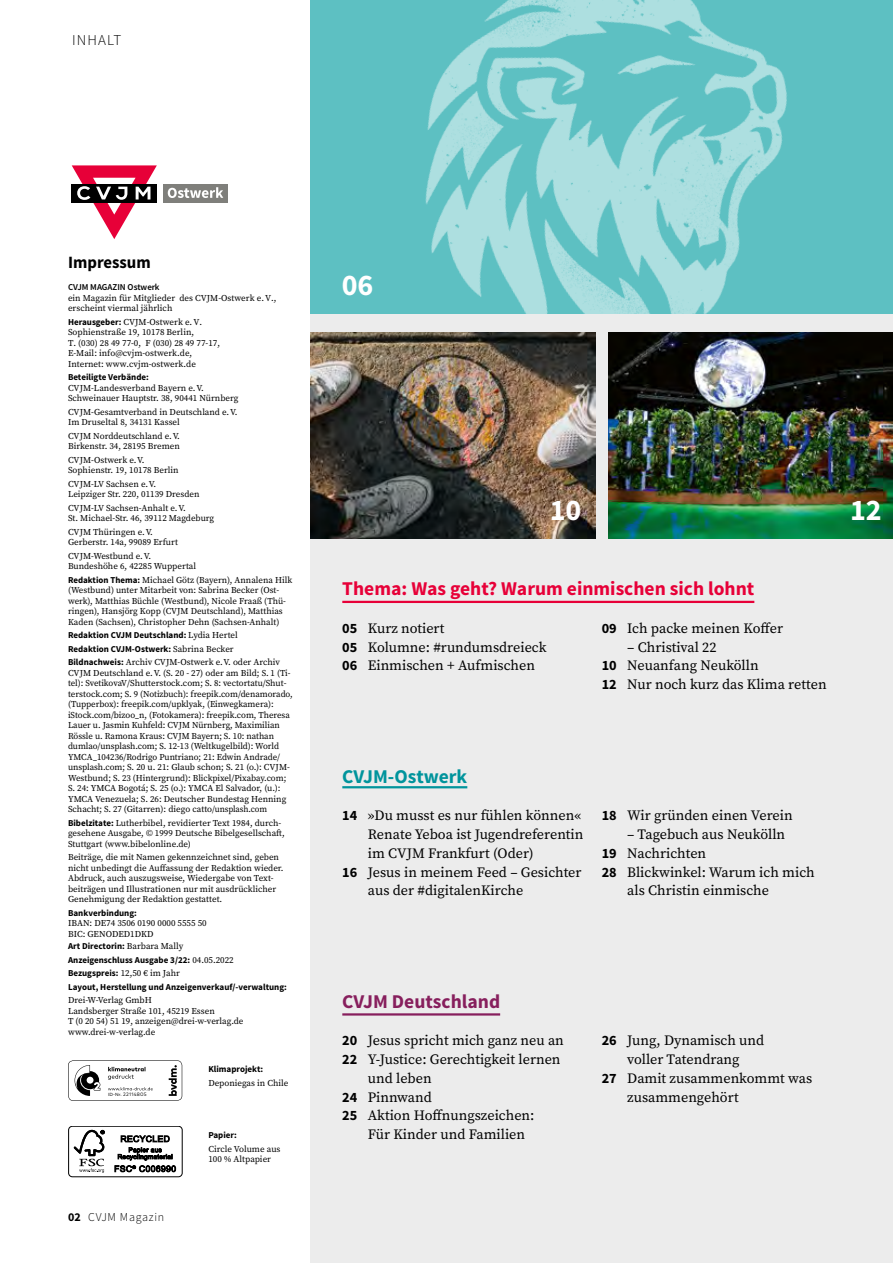
<style>
.page{position:relative;width:893px;height:1263px;background:#fff}
.page>*{position:absolute;margin:0;border:0;box-sizing:border-box;transform-origin:0 0}
.Copytext{font:700 30px "Source Sans Pro";color:#fff}
.Thema_Zitat{font:700 19.5px "Source Sans Pro";color:#e70038}
.Thema_Zitat-2{font:700 19.5px "Source Sans Pro";color:#871f5d}
.Thema_Zitat-3{font:700 19.5px "Source Sans Pro";color:#00949c}
.Infobox_Head{font:700 17.25px "Source Sans Pro";color:#000}
.Kolumnentitel_Bezeic{font:300 15px "Source Sans Pro";letter-spacing:.07em;color:#000}
.Copytext-2{font:14.25px/18.8px "Source Serif Pro";color:#000}
.t1{font:300 12px "Source Sans Pro";letter-spacing:.06em;color:#000}
.Copytext-3{font:9px/10.5px "Source Serif Pro";color:#000}
.Copytext-4{font:700 9px "Source Sans Pro";color:#000}
.Impressum-Trebuchet{font:9px/10.5px "Source Serif Pro";color:#000}
.t2{font:4.95px "Mark Pro";letter-spacing:.05em;color:#000}
.s1{font-family:"Source Sans Variable"}
.s2{font-family:"Source Sans Pro";font-weight:700}
.s3{font-family:"Source Serif Pro";font-weight:400}
.s4{font-family:"Mark OT";font-size:4.5px}
.s5{font-weight:700}
</style>
<div class="page">
<div style="left:310px;top:0;width:583px;height:1263px;background:#ececec"></div>
<hr style="left:342px;top:601px;width:412px;height:2px;background:#e70038">
<svg style="left:72px;top:165px;width:85px;height:74px"></svg>
<div style="left:163px;top:184px;width:65px;height:18px;background:#7f7f7b"></div>
<svg style="left:168px;top:187px;width:55px;height:11px"></svg>
<div style="left:68px;top:1126px;width:115px;height:51px;border:1px solid #000;border-radius:4px"></div>
<svg style="left:74px;top:1130px;width:31px;height:43px"></svg>
<svg style="left:115px;top:1135px;width:61px;height:37px"></svg>
<svg style="left:68px;top:1060px;width:114px;height:41px"></svg>
<hr style="left:342px;top:786px;width:125px;height:2px;background:#00949c">
<hr style="left:342px;top:1013px;width:158px;height:2px;background:#871f5d">
<img style="left:608px;top:333px;width:285px;height:206px">
<img style="left:310px;top:333px;width:285px;height:206px">
<img style="left:310px;top:0;width:583px;height:314px">
<p class="Kolumnentitel_Bezeic" style="left:72px;top:31px;width:50px">INHALT</p>
<p class="Infobox_Head" style="left:68px;top:251px;width:84px">Impressum</p>
<p class="Copytext-3" style="left:68px;top:282px;width:210px"><span class="s1">CVJM MAGAZIN Ostwerk<br></span>ein Magazin für Mitglieder des CVJM-Ostwerk e.V., erscheint viermal jährlich</p>
<p class="Copytext-3" style="left:68px;top:317px;width:136px"><span class="s2">Herausgeber:</span> CVJM-Ostwerk e.V.<br>Sophienstraße 19, 10178 Berlin,</p>
<p class="Impressum-Trebuchet" style="left:68px;top:338px;width:154px">T. (030) 28 49 77-0, F (030) 28 49 77-17,</p>
<p class="Impressum-Trebuchet" style="left:68px;top:348px;width:129px">E-Mail: info@cvjm-ostwerk.de,<br>Internet: www.cvjm-ostwerk.de</p>
<p class="Copytext-4" style="left:68px;top:372px;width:82px">Beteiligte Verbände:</p>
<p class="Copytext-3" style="left:68px;top:383px;width:172px">CVJM-Landesverband Bayern e.V.<br>Schweinauer Hauptstr. 38, 90441 Nürnberg</p>
<p class="Copytext-3" style="left:68px;top:407px;width:171px">CVJM-Gesamtverband in Deutschland e.V.<br>Im Druseltal 8, 34131 Kassel</p>
<p class="Copytext-3" style="left:68px;top:431px;width:113px">CVJM Norddeutschland e.V.<br>Birkenstr. 34, 28195 Bremen</p>
<p class="Copytext-3" style="left:68px;top:455px;width:112px">CVJM-Ostwerk e.V.<br>Sophienstr. 19, 10178 Berlin</p>
<p class="Copytext-3" style="left:68px;top:478px;width:133px">CVJM-LV Sachsen e.V.<br>Leipziger Str. 220, 01139 Dresden</p>
<p class="Copytext-3" style="left:68px;top:502px;width:148px">CVJM-LV Sachsen-Anhalt e.V.<br>St. Michael-Str. 46, 39112 Magdeburg</p>
<p class="Copytext-3" style="left:68px;top:526px;width:112px">CVJM Thüringen e.V.<br>Gerberstr. 14a, 99089 Erfurt</p>
<p class="Copytext-3" style="left:68px;top:550px;width:130px">CVJM-Westbund e.V.<br>Bundeshöhe 6, 42285 Wuppertal</p>
<p class="Copytext-3" style="left:68px;top:574px;width:226px"><span class="s2">Redaktion Thema:</span> Michael Götz (Bayern), Annalena Hilk (Westbund) unter Mitarbeit von: Sabrina Becker (Ost&shy;werk), Matthias Büchle (Westbund), Nicole Fraaß (Thü&shy;ringen), Hansjörg Kopp (CVJM Deutschland), Matthias Kaden (Sachsen), Christopher Dehn (Sachsen-Anhalt)</p>
<p class="Copytext-4" style="left:68px;top:629px;width:171px">Redaktion CVJM Deutschland: <span class="s3">Lydia Hertel</span></p>
<p class="Copytext-4" style="left:68px;top:643px;width:167px">Redaktion CVJM-Ostwerk: <span class="s3">Sabrina Becker</span></p>
<p class="Copytext-3" style="left:68px;top:657px;width:226px"><span class="s2">Bildnachweis:</span> Archiv CVJM-Ostwerk e.V. oder Archiv CVJM Deutschland e.V. (S. 20 - 27) oder am Bild; S. 1 (Ti&shy;tel): SvetikovaV/Shutterstock.com; S. 8: vectortatu/Shut&shy;terstock.com; S. 9 (Notizbuch): freepik.com/denamorado, (Tupperbox): freepik.com/upklyak, (Einwegkamera): iStock.com/bizoo_n, (Fotokamera): freepik.com, Theresa Lauer u. Jasmin Kuhfeld: CVJM Nürnberg, Maximilian Rössle u. Ramona Kraus: CVJM Bayern; S. 10: nathan dumlao/unsplash.com; S. 12-13 (Weltkugelbild): World YMCA_104236/Rodrigo Puntriano; 21: Edwin Andrade/ unsplash.com; S. 20 u. 21: Glaub schon; S. 21 (o.): CVJM-Westbund; S. 23 (Hintergrund): Blickpixel/Pixabay.com; S. 24: YMCA Bogotá; S. 25 (o.): YMCA El Salvador, (u.):<br>YMCA Venezuela; S. 26: Deutscher Bundestag Henning Schacht; S. 27 (Gitarren): diego catto/unsplash.com</p>
<p class="Copytext-3" style="left:68px;top:817px;width:218px"><span class="s2">Bibelzitate:</span> Lutherbibel, revidierter Text 1984, durch&shy;gesehene Ausgabe, © 1999 Deutsche Bibelgesellschaft,<br>Stuttgart (www.bibelonline.de)</p>
<p class="Copytext-3" style="left:68px;top:852px;width:217px">Beiträge, die mit Namen gekennzeichnet sind, geben nicht unbedingt die Auffassung der Redaktion wieder.<br>Abdruck, auch auszugsweise, Wiedergabe von Text&shy;beiträgen und Illustrationen nur mit ausdrücklicher Genehmigung der Redaktion gestattet.</p>
<p class="Copytext-3" style="left:68px;top:907px;width:140px"><span class="s2">Bankverbindung:<br></span>IBAN: DE74 3506 0190 0000 5555 50<br>BIC: GENODED1DKD</p>
<p class="Copytext-4" style="left:68px;top:940px;width:117px">Art Directorin: <span class="s3">Barbara Mally</span></p>
<p class="Copytext-4" style="left:68px;top:954px;width:167px">Anzeigenschluss Ausgabe 3/22: <span class="s3">04.05.2022</span></p>
<p class="Copytext-4" style="left:68px;top:967px;width:113px">Bezugspreis: <span class="s3">12,50 € im Jahr</span></p>
<p class="Copytext-4" style="left:68px;top:981px;width:220px">Layout, Herstellung und Anzeigenverkauf/-verwaltung:</p>
<p class="Copytext-3" style="left:68px;top:995px;width:177px">Drei-W-Verlag GmbH<br>Landsberger Straße 101, 45219 Essen<br>T (0 20 54) 51 19, anzeigen@drei-w-verlag.de www.drei-w-verlag.de</p>
<p class="t2" style="left:108px;top:1090px;width:40px"><span class="s4">ID-Nr.</span> 22114805</p>
<p class="t1" style="left:68px;top:1210px;width:98px"><span class="s5">02</span> CVJM Magazin</p>
<p class="Copytext-4" style="left:208px;top:1063px;width:56px">Klimaprojekt:</p>
<p class="Copytext-3" style="left:208px;top:1077px;width:82px">Deponiegas in Chile</p>
<p class="Copytext-4" style="left:208px;top:1129px;width:30px">Papier:</p>
<p class="Copytext-3" style="left:208px;top:1143px;width:74px">Circle Volume aus<br>100 % Altpapier</p>
<p class="Copytext" style="left:342px;top:266px;width:33px">06</p>
<p class="Copytext" style="left:550px;top:491px;width:33px">10</p>
<p class="Copytext" style="left:850px;top:491px;width:33px">12</p>
<p class="Thema_Zitat" style="left:342px;top:576px;width:414px">Thema: Was geht? Warum einmischen sich lohnt</p>
<p class="Copytext-2" style="left:342px;top:619px;width:104px"><span class="s2">05</span> Kurz notiert</p>
<p class="Copytext-2" style="left:342px;top:637px;width:206px"><span class="s2">05</span> Kolumne: #rundumsdreieck</p>
<p class="Copytext-2" style="left:342px;top:656px;width:194px"><span class="s2">06</span> Einmischen + Aufmischen</p>
<p class="Copytext-2" style="left:602px;top:619px;width:183px"><span class="s2">09</span> Ich packe meinen Koffer</p>
<p class="Copytext-2" style="left:627px;top:637px;width:91px">– Christival 22</p>
<p class="Copytext-2" style="left:602px;top:656px;width:158px"><span class="s2">10</span> Neuanfang Neukölln</p>
<p class="Copytext-2" style="left:602px;top:675px;width:226px"><span class="s2">12</span> Nur noch kurz das Klima retten</p>
<p class="Thema_Zitat-3" style="left:342px;top:764px;width:127px">CVJM-Ostwerk</p>
<p class="Copytext-2" style="left:368px;top:806px;width:217px;text-indent:-26px"><span class="s2">14</span> »Du musst es nur fühlen können«<br>Renate Yeboa ist Jugendreferentin im CVJM Frankfurt (Oder)</p>
<p class="Copytext-2" style="left:368px;top:862px;width:215px;text-indent:-26px"><span class="s2">16</span> Jesus in meinem Feed – Gesichter aus der #digitalenKirche</p>
<p class="Copytext-2" style="left:602px;top:806px;width:193px"><span class="s2">18</span> Wir gründen einen Verein</p>
<p class="Copytext-2" style="left:627px;top:825px;width:160px">– Tagebuch aus Neukölln</p>
<p class="Copytext-2" style="left:602px;top:844px;width:106px"><span class="s2">19</span> Nachrichten</p>
<p class="Copytext-2" style="left:627px;top:862px;width:189px;text-indent:-26px"><span class="s2">28</span> Blickwinkel: Warum ich mich als Christin einmische</p>
<p class="Thema_Zitat-2" style="left:342px;top:989px;width:159px">CVJM Deutschland</p>
<p class="Copytext-2" style="left:342px;top:1031px;width:223px"><span class="s2">20</span> Jesus spricht mich ganz neu an</p>
<p class="Copytext-2" style="left:368px;top:1050px;width:194px;text-indent:-26px"><span class="s2">22</span> Y-Justice: Gerechtigkeit lernen und leben</p>
<p class="Copytext-2" style="left:342px;top:1087px;width:91px"><span class="s2">24</span> Pinnwand</p>
<p class="Copytext-2" style="left:368px;top:1106px;width:168px;text-indent:-26px"><span class="s2">25</span> Aktion Hoffnungszeichen:<br>Für Kinder und Familien</p>
<p class="Copytext-2" style="left:602px;top:1031px;width:164px;text-align:center"><span class="s2">26</span> Jung, Dynamisch und voller Tatendrang</p>
<p class="Copytext-2" style="left:627px;top:1069px;width:187px;text-indent:-26px"><span class="s2">27</span> Damit zusammenkommt was zusammengehört</p>
</div>
